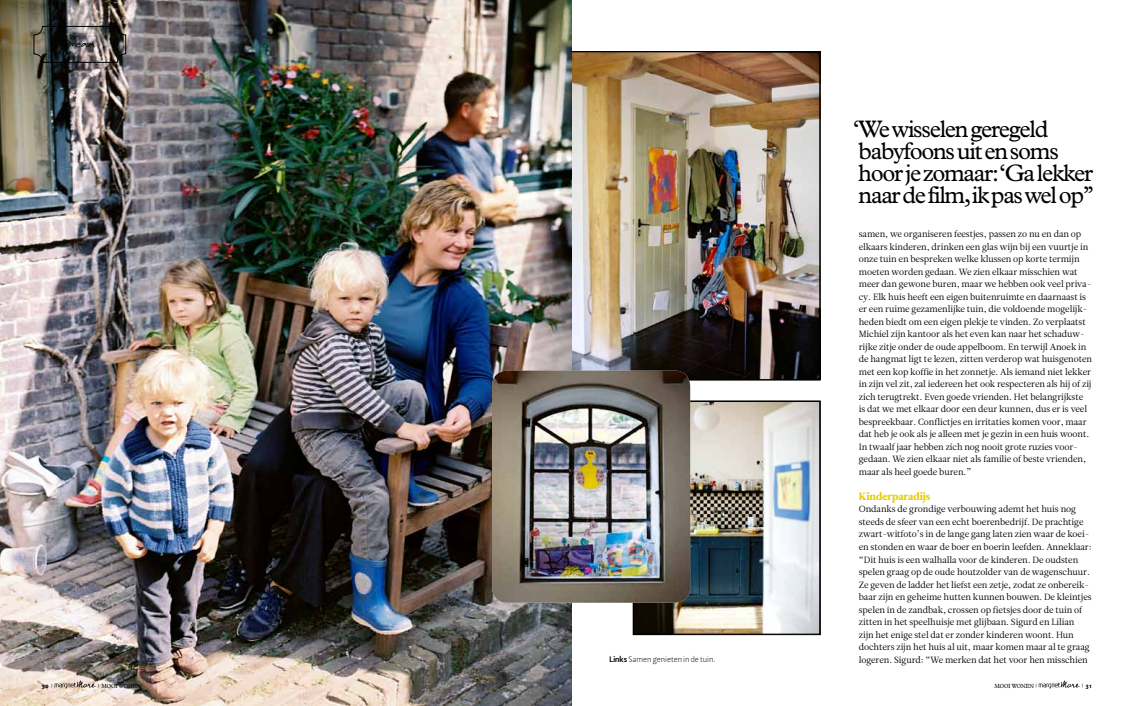
<style>
.page{position:relative;width:1134px;height:706px;background:#fff}
.page>*{position:absolute;margin:0;border:0;box-sizing:border-box;transform-origin:0 0}
.t1{font:24px/22px "Plantin Std";letter-spacing:-.055em;color:#000}
.t2{font:11px "Felt Tip Roman";letter-spacing:-.005em;color:#000}
.t3{font:10.5px "Leitura News Roman 4";color:#e7cd00}
.t4{font:9px/12.5px "Leitura News Roman 1";letter-spacing:-.005em;color:#000}
.t5{font:8px "Leitura Sans Grot 1";color:#000}
.t6{font:6px "Plantin Std";letter-spacing:-.02em;color:#000;scale:.9 1}
.t7{font:6px "Leitura Sans Grot 4";color:#000;scale:.9 1}
.s1{font-family:"Leitura Sans Grot 3"}
.s2{font-family:"Leitura Sans Grot 3";font-size:4px}
</style>
<div class="page">
<img style="left:571px;top:51px;width:249px;height:327px">
<img style="left:0;top:0;width:571px;height:706px">
<img style="left:633px;top:403px;width:187px;height:232px">
<div style="left:633px;top:401px;width:187px;height:233px;border:1px solid #000"></div>
<img style="left:492px;top:371px;width:198px;height:232px">
<svg style="left:55px;top:680px;width:41px;height:9px"></svg>
<svg style="left:1039px;top:680px;width:41px;height:9px"></svg>
<div style="left:33px;top:26px;width:93px;height:37px;border:1px solid #000;border-radius:9px"></div>
<p class="t2" style="left:65px;top:37px;width:31px">Dream</p>
<p class="t5" style="left:609px;top:653px;width:108px"><span class="s1">Links</span> Samen genieten in de tuin.</p>
<h1 class="t1" style="left:853px;top:118px;width:243px">‘ We wisselen geregeld babyfoons uit en soms hoor je zomaar: ‘Ga lekker naar de film, ik pas wel op’’</h1>
<p class="t4" style="left:859px;top:228px;width:235px">samen, we organiseren feestjes, passen zo nu en dan op elkaars kinderen, drinken een glas wijn bij een vuurtje in onze tuin en bespreken welke klussen op korte termijn moeten worden gedaan. We zien elkaar misschien wat meer dan gewone buren, maar we hebben ook veel priva&shy;cy. Elk huis heeft een eigen buitenruimte en daarnaast is er een ruime gezamenlijke tuin, die voldoende mogelijk&shy;heden biedt om een eigen plekje te vinden. Zo verplaatst Michiel zijn kantoor als het even kan naar het schaduw&shy;rijke zitje onder de oude appelboom. En terwijl Anoek in de hangmat ligt te lezen, zitten verderop wat huisgenoten met een kop koffie in het zonnetje. Als iemand niet lekker in zijn vel zit, zal iedereen het ook respecteren als hij of zij zich terugtrekt. Even goede vrienden. Het belangrijkste<br>is dat we met elkaar door een deur kunnen, dus er is veel bespreekbaar. Conflictjes en irritaties komen voor, maar dat heb je ook als je alleen met je gezin in een huis woont.<br>In twaalf jaar hebben zich nog nooit grote ruzies voor&shy;gedaan. We zien elkaar niet als familie of beste vrienden, maar als heel goede buren.”</p>
<p class="t3" style="left:859px;top:489px;width:73px">Kinderparadijs</p>
<p class="t4" style="left:859px;top:503px;width:234px">Ondanks de grondige verbouwing ademt het huis nog steeds de sfeer van een echt boerenbedrijf. De prachtige zwart-witfoto’s in de lange gang laten zien waar de koei&shy;en stonden en waar de boer en boerin leefden. Anneklaar: “Dit huis is een walhalla voor de kinderen. De oudsten spelen graag op de oude houtzolder van de wagenschuur.<br>Ze geven de ladder het liefst een zetje, zodat ze onbereik&shy;baar zijn en geheime hutten kunnen bouwen. De kleintjes spelen in de zandbak, crossen op fietsjes door de tuin of zitten in het speelhuisje met glijbaan. Sigurd en Lilian zijn het enige stel dat er zonder kinderen woont. Hun dochters zijn het huis al uit, maar komen maar al te graag logeren. Sigurd: “We merken dat het voor hen misschien</p>
<p class="t7" style="left:42px;top:681px;width:13px">30 <span class="s2">|</span></p>
<p class="t6" style="left:98px;top:682px;width:49px"><span class="s2">|</span> Mooi wonen</p>
<p class="t6" style="left:994px;top:682px;width:48px">Mooi wonen <span class="s2">|</span></p>
<p class="t7" style="left:1082px;top:681px;width:12px"><span class="s2">|</span> 31</p>
</div>
